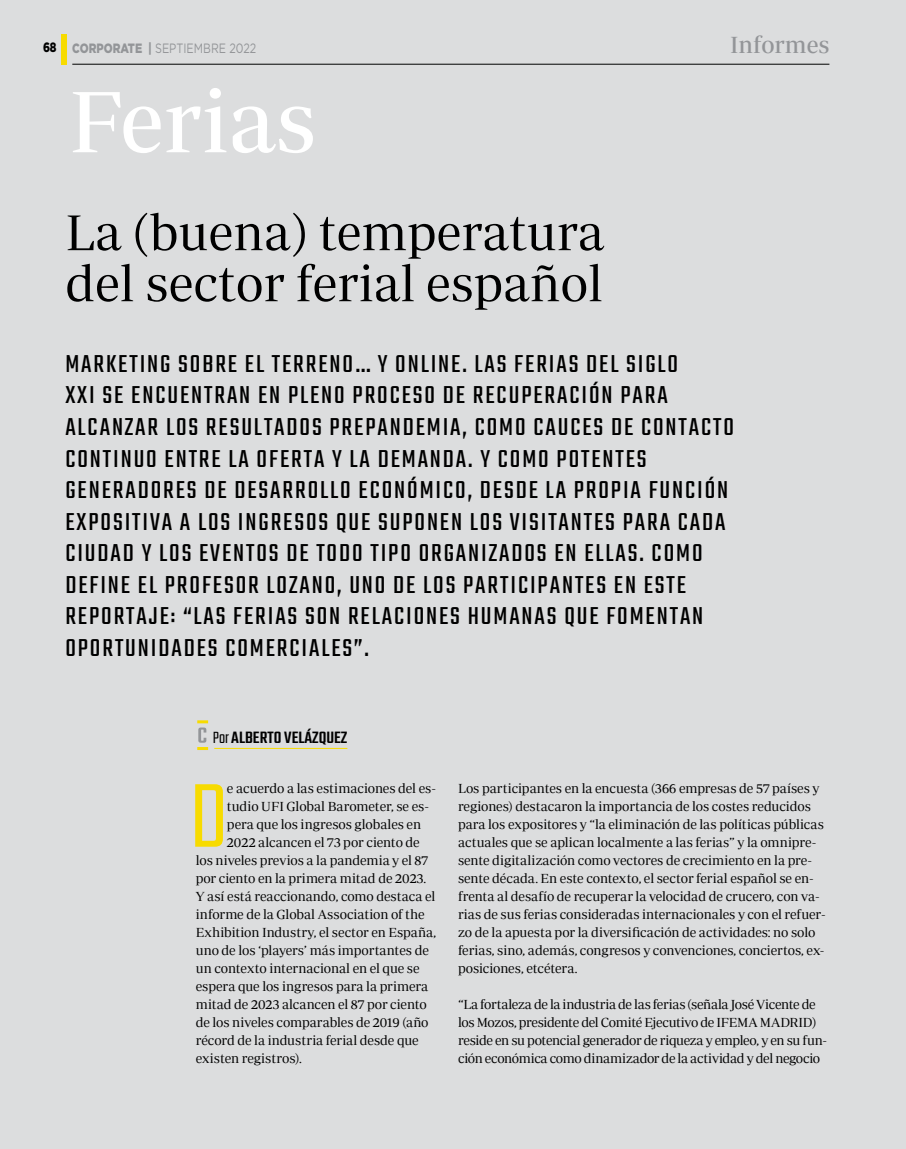
<style>
.page{position:relative;width:906px;height:1149px;background:#fff}
.page>*{position:absolute;margin:0;border:0;box-sizing:border-box;transform-origin:0 0}
.t1{font:300 100.35px "Teko";color:#f7db00}
.t2{font:88.5px "Periodico Display";color:#fff}
.t3{font:51px/51px "Periodico Display Lg";color:#000}
.t4{font:27px/31.5px "Teko";letter-spacing:.07em;color:#000}
.t5{font:24px "Periodico Display";color:#939598}
.t6{font:500 18px "Teko";color:#000}
.t7{font:13.5px/18px "Periodico Display Lg";letter-spacing:-.01em;color:#000}
.t8{font:13.5px/18px "Periodico Display Lg";letter-spacing:-.03em;color:#000}
.t9{font:13.5px "Gotham";color:#939598;scale:.8 1}
.s1{font-weight:900;color:#000}
.s2{font-weight:900}
.s3{font-weight:300}
</style>
<div class="page">
<div style="left:0;top:0;width:906px;height:1148px;background:#dcddde"></div>
<hr style="left:72px;top:64px;width:757px;height:1px;background:#000">
<div style="left:62px;top:34px;width:5px;height:31px;background:#f7db00"></div>
<hr style="left:214px;top:747px;width:133px;height:1px;background:#f7db00">
<svg style="left:197px;top:720px;width:11px;height:29px"></svg>
<p class="t9" style="left:43px;top:39px;width:268px"><span class="s1">68</span> <span class="s2">CORPORATE |</span> SEPTIEMBRE 2022</p>
<h3 class="t5" style="left:730px;top:32px;width:101px">Informes</h3>
<h2 class="t2" style="left:69px;top:72px;width:249px">Ferias</h2>
<h3 class="t3" style="left:65px;top:206px;width:540px">La (buena) temperatura del sector ferial español</h3>
<p class="t4" style="left:65px;top:350px;width:670px">MARKETING SOBRE EL TERRENO… Y ONLINE. LAS FERIAS DEL SIGLO<br>XXI SE ENCUENTRAN EN PLENO PROCESO DE RECUPERACIÓN PARA ALCANZAR LOS RESULTADOS PREPANDEMIA, COMO CAUCES DE CONTACTO CONTINUO ENTRE LA OFERTA Y LA DEMANDA. Y COMO POTENTES GENERADORES DE DESARROLLO ECONÓMICO, DESDE LA PROPIA FUNCIÓN EXPOSITIVA A LOS INGRESOS QUE SUPONEN LOS VISITANTES PARA CADA CIUDAD Y LOS EVENTOS DE TODO TIPO ORGANIZADOS EN ELLAS. COMO DEFINE EL PROFESOR LOZANO, UNO DE LOS PARTICIPANTES EN ESTE REPORTAJE: “LAS FERIAS SON RELACIONES HUMANAS QUE FOMENTAN OPORTUNIDADES COMERCIALES”.</p>
<h3 class="t6" style="left:213px;top:726px;width:136px"><span class="s3">Por</span> ALBERTO VELÁZQUEZ</h3>
<h1 class="t1" style="left:190px;top:760px;width:40px">D</h1>
<p class="t7" style="left:227px;top:778px;width:211px">e acuerdo a las estimaciones del es-</p>
<p class="t7" style="left:227px;top:796px;width:204px">tudio UFI Global Barometer, se es-</p>
<p class="t7" style="left:227px;top:814px;width:196px">pera que los ingresos globales en</p>
<p class="t7" style="left:227px;top:832px;width:194px">2022 alcancen el 73 por ciento de</p>
<p class="t7" style="left:196px;top:850px;width:234px">los niveles previos a la pandemia y el 87</p>
<p class="t7" style="left:196px;top:868px;width:232px">por ciento en la primera mitad de 2023.</p>
<p class="t7" style="left:196px;top:886px;width:241px">Y así está reaccionando, como destaca el</p>
<p class="t7" style="left:196px;top:904px;width:230px">informe de la Global Association of the</p>
<p class="t7" style="left:196px;top:922px;width:242px">Exhibition Industry, el sector en España,</p>
<p class="t7" style="left:196px;top:940px;width:235px">uno de los ‘players’ más importantes de</p>
<p class="t7" style="left:196px;top:958px;width:225px">un contexto internacional en el que se</p>
<p class="t7" style="left:196px;top:976px;width:234px">espera que los ingresos para la primera</p>
<p class="t7" style="left:196px;top:994px;width:233px">mitad de 2023 alcancen el 87 por ciento</p>
<p class="t7" style="left:196px;top:1012px;width:234px">de los niveles comparables de 2019 (año</p>
<p class="t7" style="left:196px;top:1030px;width:225px">récord de la industria ferial desde que</p>
<p class="t7" style="left:196px;top:1048px;width:107px">existen registros).</p>
<p class="t7" style="left:458px;top:778px;width:369px">Los participantes en la encuesta (366 empresas de 57 países y regiones) destacaron la importancia de los costes reducidos para los expositores y “la eliminación de las políticas públicas actuales que se aplican localmente a las ferias” y la omnipre&shy;sente digitalización como vectores de crecimiento en la pre&shy;sente década. En este contexto, el sector ferial español se en&shy;frenta al desafío de recuperar la velocidad de crucero, con va&shy;rias de sus ferias consideradas internacionales y con el refuer&shy;zo de la apuesta por la diversificación de actividades: no solo ferias, sino, además, congresos y convenciones, conciertos, ex&shy;posiciones, etcétera.</p>
<p class="t8" style="left:458px;top:994px;width:371px">“La fortaleza de la industria de las ferias (señala José Vicente de los Mozos, presidente del Comité Ejecutivo de IFEMA MADRID) reside en su potencial generador de riqueza y empleo, y en su fun&shy;ción económica como dinamizador de la actividad y del negocio</p>
</div>
